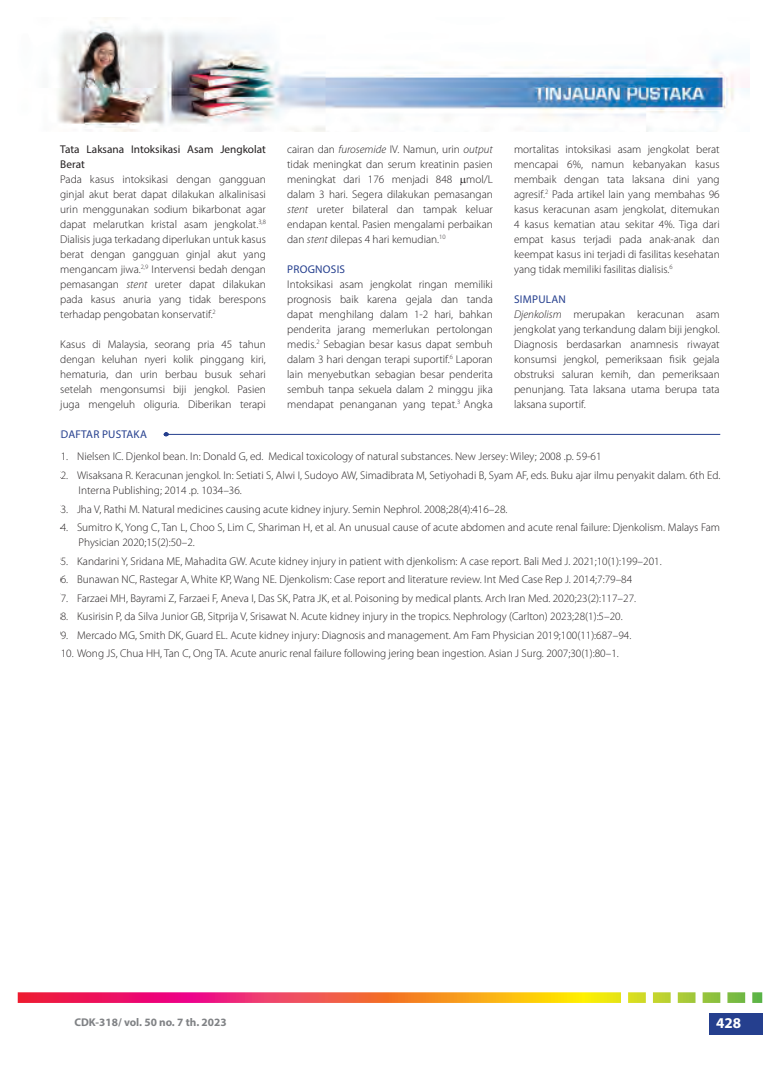
<style>
.page{position:relative;width:780px;height:1088px;background:#fff}
.page>*{position:absolute;margin:0;border:0;box-sizing:border-box;transform-origin:0 0}
.t1{font:700 15px "Myriad Pro";color:#fff}
.t2{font:300 11.25px/15px "Myriad Pro";color:#231f20;text-align:justify}
.t3{font:11.25px/15px "Myriad Pro";color:#231f20}
.t4{font:700 11.25px "Myriad Pro";color:#808285}
.t5{font:11.25px "Myriad Pro";letter-spacing:.02em;color:#253f8e}
.s1{font-style:italic}
.s2{font-weight:400;color:#253f8e}
</style>
<div class="page">
<div style="left:709px;top:1013px;width:53px;height:21px;background:#253f8e"></div>
<svg style="left:18px;top:992px;width:744px;height:11px;background:#e87c50"></svg>
<img style="left:58px;top:18px;width:691px;height:113px">
<hr style="left:164px;top:434px;width:556px;height:1px;background:#253f8e">
<p class="t3" style="left:60px;top:141px;width:207px">Tata Laksana Intoksikasi Asam Jengkolat<br>Berat</p>
<p class="t2" style="left:60px;top:172px;width:207px">Pada kasus intoksikasi dengan gangguan ginjal akut berat dapat dilakukan alkalinisasi urin menggunakan sodium bikarbonat agar dapat melarutkan kristal asam jengkolat.<sup>3,8<br></sup>Dialisis juga terkadang diperlukan untuk kasus berat dengan gangguan ginjal akut yang mengancam jiwa.<sup>2,9</sup> Intervensi bedah dengan pemasangan <span class="s1">stent</span> ureter dapat dilakukan pada kasus anuria yang tidak berespons terhadap pengobatan konservatif.<sup>2</sup></p>
<p class="t2" style="left:60px;top:337px;width:207px">Kasus di Malaysia, seorang pria 45 tahun dengan keluhan nyeri kolik pinggang kiri, hematuria, dan urin berbau busuk sehari setelah mengonsumsi biji jengkol. Pasien juga mengeluh oliguria. Diberikan terapi</p>
<p class="t2" style="left:287px;top:142px;width:207px">cairan dan <span class="s1">furosemide</span> IV. Namun, urin <span class="s1">output </span>tidak meningkat dan serum kreatinin pasien meningkat dari 176 menjadi 848 mol/L dalam 3 hari. Segera dilakukan pemasangan <span class="s1">stent</span> ureter bilateral dan tampak keluar endapan kental. Pasien mengalami perbaikan dan <span class="s1">stent</span> dilepas 4 hari kemudian.<sup>10</sup></p>
<p class="t5" style="left:287px;top:262px;width:59px">PROGNOSIS</p>
<p class="t2" style="left:287px;top:277px;width:207px">Intoksikasi asam jengkolat ringan memiliki prognosis baik karena gejala dan tanda dapat menghilang dalam 1-2 hari, bahkan penderita jarang memerlukan pertolongan medis.<sup>2</sup> Sebagian besar kasus dapat sembuh dalam 3 hari dengan terapi suportif.<sup>6</sup> Laporan lain menyebutkan sebagian besar penderita sembuh tanpa sekuela dalam 2 minggu jika mendapat penanganan yang tepat.<sup>3</sup> Angka</p>
<p class="t2" style="left:514px;top:142px;width:207px">mortalitas intoksikasi asam jengkolat berat mencapai 6%, namun kebanyakan kasus membaik dengan tata laksana dini yang agresif.<sup>2</sup> Pada artikel lain yang membahas 96 kasus keracunan asam jengkolat, ditemukan 4 kasus kematian atau sekitar 4%. Tiga dari empat kasus terjadi pada anak-anak dan keempat kasus ini terjadi di fasilitas kesehatan yang tidak memiliki fasilitas dialisis.<sup>6</sup></p>
<p class="t2" style="left:514px;top:292px;width:207px;text-align:left"><span class="s2">SIMPULAN<br></span><span class="s1">Djenkolism</span> merupakan keracunan asam jengkolat yang terkandung dalam biji jengkol.<br>Diagnosis berdasarkan anamnesis riwayat konsumsi jengkol, pemeriksaan fisik gejala obstruksi saluran kemih, dan pemeriksaan penunjang. Tata laksana utama berupa tata laksana suportif.</p>
<p class="t5" style="left:61px;top:428px;width:88px">DAFTAR PUSTAKA</p>
<p class="t2" style="left:61px;top:449px;width:542px">1. Nielsen IC. Djenkol bean. In: Donald G, ed. Medical toxicology of natural substances. New Jersey: Wiley; 2008 .p. 59-61</p>
<p class="t2" style="left:78px;top:468px;width:643px;text-indent:-18px">2. Wisaksana R. Keracunan jengkol. In: Setiati S, Alwi I, Sudoyo AW, Simadibrata M, Setiyohadi B, Syam AF, eds. Buku ajar ilmu penyakit dalam. 6th Ed.<br>Interna Publishing; 2014 .p. 1034–36.</p>
<p class="t2" style="left:61px;top:501px;width:448px">3. Jha V, Rathi M. Natural medicines causing acute kidney injury. Semin Nephrol. 2008;28(4):416–28.</p>
<p class="t2" style="left:78px;top:520px;width:643px;text-indent:-18px">4. Sumitro K, Yong C, Tan L, Choo S, Lim C, Shariman H, et al. An unusual cause of acute abdomen and acute renal failure: Djenkolism. Malays Fam<br>Physician 2020;15(2):50–2.</p>
<p class="t2" style="left:61px;top:553px;width:602px">5. Kandarini Y, Sridana ME, Mahadita GW. Acute kidney injury in patient with djenkolism: A case report. Bali Med J. 2021;10(1):199–201.</p>
<p class="t2" style="left:61px;top:572px;width:573px">6. Bunawan NC, Rastegar A, White KP, Wang NE. Djenkolism: Case report and literature review. Int Med Case Rep J. 2014;7:79–84</p>
<p class="t2" style="left:61px;top:591px;width:577px">7. Farzaei MH, Bayrami Z, Farzaei F, Aneva I, Das SK, Patra JK, et al. Poisoning by medical plants. Arch Iran Med. 2020;23(2):117–27.</p>
<p class="t2" style="left:61px;top:609px;width:563px">8. Kusirisin P, da Silva Junior GB, Sitprija V, Srisawat N. Acute kidney injury in the tropics. Nephrology (Carlton) 2023;28(1):5–20.</p>
<p class="t2" style="left:61px;top:628px;width:572px">9. Mercado MG, Smith DK, Guard EL. Acute kidney injury: Diagnosis and management. Am Fam Physician 2019;100(11):687–94.</p>
<p class="t2" style="left:61px;top:646px;width:559px">10. Wong JS, Chua HH, Tan C, Ong TA. Acute anuric renal failure following jering bean ingestion. Asian J Surg. 2007;30(1):80–1.</p>
<p class="t2" style="left:187px;top:447px;width:526px;line-height:18.5px;text-indent:75px">itors. Medical T xicology of N tural Substanc s. N w Jersey: Wiley; 2008. p. 59-61<br>Jengkol. In: Setiati S, Alwi I, Sudoyo AW, Simadibrata M, Setiyohadi B, Syam AF, eds. Buku Ajar Ilmu Penyakit D lam. 6 e</p>
<p class="t2" style="left:110px;top:482px;width:128px">Publishing; 2014. p.1034–36.</p>
<p class="t2" style="left:219px;top:519px;width:115px">S, Lim C, Shariman H, dkk</p>
<p class="t2" style="left:119px;top:534px;width:78px">. 2020;15(2):50–2.</p>
<p class="t2" style="left:461px;top:553px;width:7px">a</p>
<p class="t2" style="left:335px;top:571px;width:7px">c</p>
<p class="t2" style="left:333px;top:590px;width:302px">dkk. Poisoning by Medical Plants. Arch Iran Med. 2020;23(2):117–27.</p>
<p class="t2" style="left:548px;top:609px;width:78px">. 2023;28(1):5–20.</p>
<p class="t2" style="left:260px;top:627px;width:376px">Kidney Injury: Diagnosis and Management. Am Fam Physician. 2019;100(11):687–94.</p>
<p class="t2" style="left:260px;top:646px;width:370px">Anuric Renal Failure Following Jering Bea Ingestion. Asian J Surg. 2007;30(1):80–1.</p>
<p class="t2" style="left:164px;top:449px;width:7px">B</p>
<p class="t2" style="left:189px;top:449px;width:3px">.</p>
<p class="t4" style="left:74px;top:1014px;width:154px">CDK-318/ vol. 50 no. 7 th. 2023</p>
<h1 class="t1" style="left:716px;top:1013px;width:26px">428</h1>
</div>
